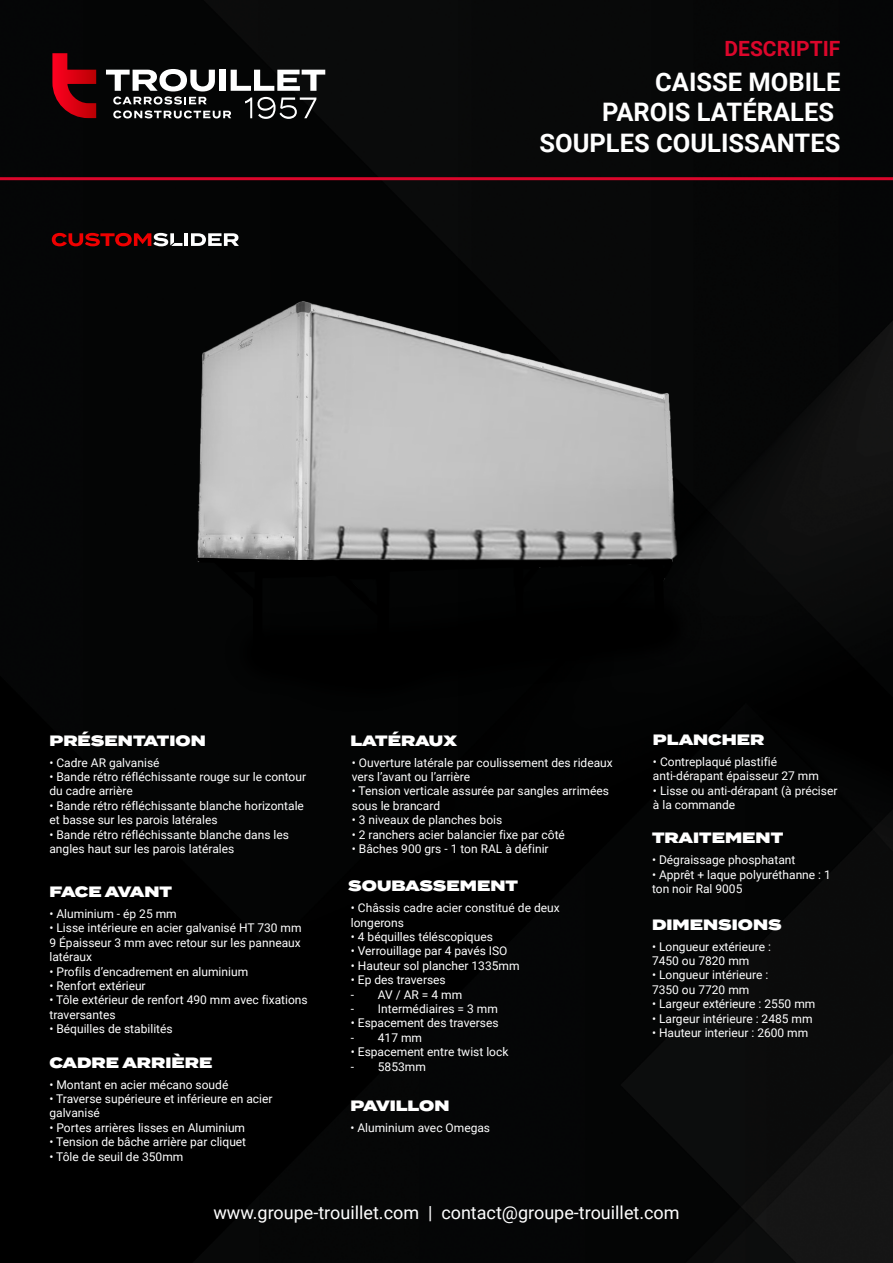
<style>
.page{position:relative;width:893px;height:1263px;background:#fff}
.page>*{position:absolute;margin:0;border:0;box-sizing:border-box;transform-origin:0 0}
.t1{font:700 25.5px/30.6px "Roboto";color:#fff;text-align:right}
.t2{font:700 21px "Roboto";color:#db062b}
.t3{font:18px "Roboto";color:#fff}
.t4{font:900 15px "Termina";color:#fff}
.t5{font:900 15px "Termina";letter-spacing:-.05em;color:#fff}
.t6{font:12px/14.4px "Roboto";color:#fff}
</style>
<div class="page">
<img style="left:0;top:0;width:893px;height:1263px">
<hr style="left:0;top:177px;width:893px;height:3px;background:#db062b">
<svg style="left:52px;top:53px;width:44px;height:65px;background:#81020d"></svg>
<svg style="left:52px;top:233px;width:54px;height:13px"></svg>
<img style="left:106px;top:2px;width:681px;height:963px">
<h2 class="t2" style="left:724px;top:34px;width:117px">DESCRIPTIF</h2>
<h1 class="t1" style="left:539px;top:65px;width:303px">CAISSE MOBILE<br>PAROIS LATÉRALES<br>SOUPLES COULISSANTES</h1>
<p class="t4" style="left:49px;top:729px;width:158px">PRÉSENTATION</p>
<p class="t6" style="left:49px;top:755px;width:112px">• Cadre AR galvanisé</p>
<p class="t6" style="left:49px;top:769px;width:258px">• Bande rétro réfléchissante rouge sur le contour du cadre arrière</p>
<p class="t6" style="left:49px;top:798px;width:256px">• Bande rétro réfléchissante blanche horizontale et basse sur les parois latérales</p>
<p class="t6" style="left:49px;top:827px;width:241px">• Bande rétro réfléchissante blanche dans les angles haut sur les parois latérales</p>
<p class="t5" style="left:49px;top:880px;width:124px">FACE AVANT</p>
<p class="t6" style="left:49px;top:906px;width:129px">• Aluminium - ép 25 mm</p>
<p class="t6" style="left:49px;top:920px;width:254px;text-align:justify">• Lisse intérieure en acier galvanisé HT 730 mm 9 Épaisseur 3 mm avec retour sur les panneaux latéraux</p>
<p class="t6" style="left:49px;top:964px;width:200px">• Profils d’encadrement en aluminium</p>
<p class="t6" style="left:49px;top:978px;width:98px">• Renfort extérieur</p>
<p class="t6" style="left:49px;top:992px;width:260px">• Tôle extérieur de renfort 490 mm avec fixations traversantes</p>
<p class="t6" style="left:49px;top:1021px;width:125px">• Béquilles de stabilités</p>
<p class="t4" style="left:49px;top:1051px;width:165px">CADRE ARRIÈRE</p>
<p class="t6" style="left:49px;top:1077px;width:180px">• Montant en acier mécano soudé</p>
<p class="t6" style="left:49px;top:1091px;width:225px">• Traverse supérieure et inférieure en acier galvanisé</p>
<p class="t6" style="left:49px;top:1120px;width:197px">• Portes arrières lisses en Aluminium</p>
<p class="t6" style="left:49px;top:1134px;width:198px">• Tension de bâche arrière par cliquet</p>
<p class="t6" style="left:49px;top:1149px;width:135px">• Tôle de seuil de 350mm</p>
<p class="t4" style="left:350px;top:729px;width:108px">LATÉRAUX</p>
<p class="t6" style="left:352px;top:755px;width:262px">• Ouverture latérale par coulissement des rideaux vers l’avant ou l’arrière</p>
<p class="t6" style="left:352px;top:783px;width:259px">• Tension verticale assurée par sangles arrimées sous le brancard</p>
<p class="t6" style="left:352px;top:812px;width:152px">• 3 niveaux de planches bois</p>
<p class="t6" style="left:352px;top:827px;width:215px">• 2 ranchers acier balancier fixe par côté</p>
<p class="t6" style="left:352px;top:841px;width:198px">• Bâches 900 grs - 1 ton RAL à définir</p>
<p class="t4" style="left:348px;top:874px;width:171px">SOUBASSEMENT</p>
<p class="t6" style="left:351px;top:900px;width:210px">• Châssis cadre acier constitué de deux longerons</p>
<p class="t6" style="left:351px;top:929px;width:144px">• 4 béquilles téléscopiques</p>
<p class="t6" style="left:351px;top:943px;width:158px">• Verrouillage par 4 pavés ISO</p>
<p class="t6" style="left:351px;top:958px;width:170px">• Hauteur sol plancher 1335mm</p>
<p class="t6" style="left:351px;top:972px;width:96px">• Ep des traverses</p>
<p class="t6" style="left:351px;top:987px;width:113px">- AV / AR = 4 mm</p>
<p class="t6" style="left:351px;top:1001px;width:149px">- Intermédiaires = 3 mm</p>
<p class="t6" style="left:351px;top:1015px;width:149px">• Espacement des traverses</p>
<p class="t6" style="left:351px;top:1030px;width:73px">- 417 mm</p>
<p class="t6" style="left:351px;top:1044px;width:159px">• Espacement entre twist lock</p>
<p class="t6" style="left:351px;top:1059px;width:76px">- 5853mm</p>
<p class="t4" style="left:350px;top:1094px;width:101px">PAVILLON</p>
<p class="t6" style="left:350px;top:1120px;width:141px">• Aluminium avec Omegas</p>
<p class="t4" style="left:653px;top:728px;width:113px">PLANCHER</p>
<p class="t6" style="left:653px;top:754px;width:167px">• Contreplaqué plastifié anti-dérapant épaisseur 27 mm</p>
<p class="t6" style="left:653px;top:783px;width:186px">• Lisse ou anti-dérapant (à préciser à la commande</p>
<p class="t4" style="left:652px;top:826px;width:133px">TRAITEMENT</p>
<p class="t6" style="left:652px;top:852px;width:145px">• Dégraissage phosphatant</p>
<p class="t6" style="left:652px;top:866px;width:180px">• Apprêt + laque polyuréthanne : 1 ton noir Ral 9005</p>
<p class="t4" style="left:652px;top:913px;width:131px">DIMENSIONS</p>
<p class="t6" style="left:652px;top:939px;width:121px">• Longueur extérieure :<br>7450 ou 7820 mm</p>
<p class="t6" style="left:652px;top:967px;width:118px">• Longueur intérieure :<br>7350 ou 7720 mm</p>
<p class="t6" style="left:652px;top:996px;width:165px">• Largeur extérieure : 2550 mm</p>
<p class="t6" style="left:652px;top:1011px;width:162px">• Largeur intérieure : 2485 mm</p>
<p class="t6" style="left:652px;top:1025px;width:158px">• Hauteur interieur : 2600 mm</p>
<h3 class="t3" style="left:213px;top:1200px;width:468px">www.groupe-trouillet.com | contact@groupe-trouillet.com</h3>
</div>
